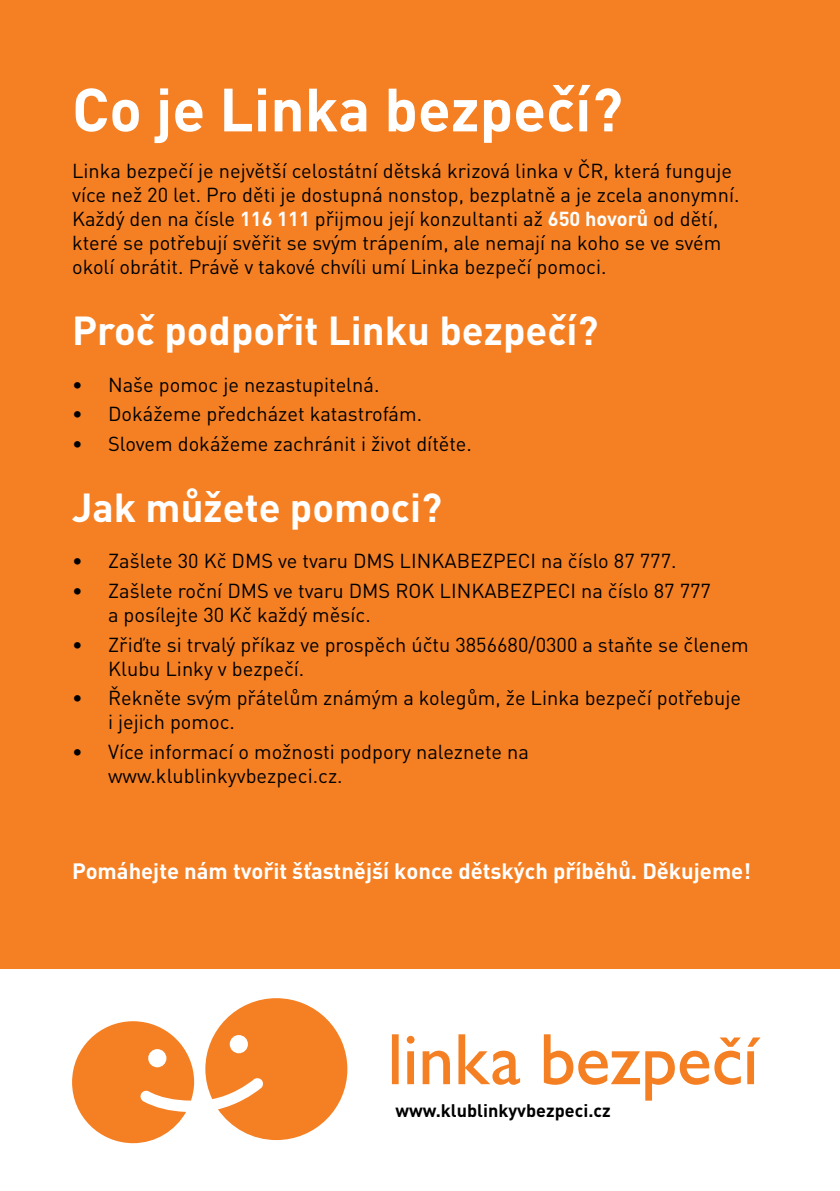
<style>
.page{position:relative;width:840px;height:1191px;background:#fff}
.page>*{position:absolute;margin:0;border:0;box-sizing:border-box;transform-origin:0 0}
.t1{font:700 60px "DINOT";color:#fff}
.t2{font:700 40px "DINOT";color:#fff}
.t3{font:700 22px "DINOT";color:#fff}
.t4{font:20px/24px "DIN Pro";color:#000}
.t5{font:700 18px "DINOT";color:#000}
.s1{font-weight:700;color:#fff}
</style>
<div class="page">
<div style="left:0;top:0;width:839px;height:968px;background:#f58023"></div>
<svg style="left:72px;top:998px;width:275px;height:145px"></svg>
<svg style="left:391px;top:1034px;width:369px;height:66px"></svg>
<h1 class="t1" style="left:72px;top:70px;width:552px">Co je Linka bezpečí?</h1>
<p class="t4" style="left:72px;top:158px;width:668px">Linka bezpečí je největší celostátní dětská krizová linka v ČR, která funguje více než 20 let. Pro děti je dostupná nonstop, bezplatně a je zcela anonymní.<br>Každý den na čísle <span class="s1">116 111</span> přijmou její konzultanti až <span class="s1">650 hovorů</span> od dětí, které se potřebují svěřit se svým trápením, ale nemají na koho se ve svém okolí obrátit. Právě v takové chvíli umí Linka bezpečí pomoci.</p>
<h2 class="t2" style="left:72px;top:304px;width:527px">Proč podpořit Linku bezpečí?</h2>
<p class="t4" style="left:72px;top:371px;width:309px">• Naše pomoc je nezastupitelná.</p>
<p class="t4" style="left:72px;top:401px;width:351px">• Dokážeme předcházet katastrofám.</p>
<p class="t4" style="left:72px;top:431px;width:401px">• Slovem dokážeme zachránit i život dítěte.</p>
<h2 class="t2" style="left:72px;top:481px;width:371px">Jak můžete pomoci?</h2>
<p class="t4" style="left:72px;top:548px;width:605px">• Zašlete 30 Kč DMS ve tvaru DMS LINKABEZPECI na číslo 87 777.</p>
<p class="t4" style="left:108px;top:578px;width:604px;text-indent:-36px">• Zašlete roční DMS ve tvaru DMS ROK LINKABEZPECI na číslo 87 777 a posílejte 30 Kč každý měsíc.</p>
<p class="t4" style="left:108px;top:631px;width:642px;text-indent:-36px">• Zřiďte si trvalý příkaz ve prospěch účtu 3856680/0300 a staňte se členem<br>Klubu Linky v bezpečí.</p>
<p class="t4" style="left:108px;top:685px;width:634px;text-indent:-36px">• Řekněte svým přátelům známým a kolegům, že Linka bezpečí potřebuje i jejich pomoc.</p>
<p class="t4" style="left:108px;top:739px;width:422px;text-indent:-36px">• Více informací o možnosti podpory naleznete na www.klublinkyvbezpeci.cz.</p>
<p class="t3" style="left:72px;top:856px;width:680px">Pomáhejte nám tvořit šťastnější konce dětských příběhů. Děkujeme!</p>
<p class="t5" style="left:395px;top:1099px;width:217px">www.klublinkyvbezpeci.cz</p>
</div>
